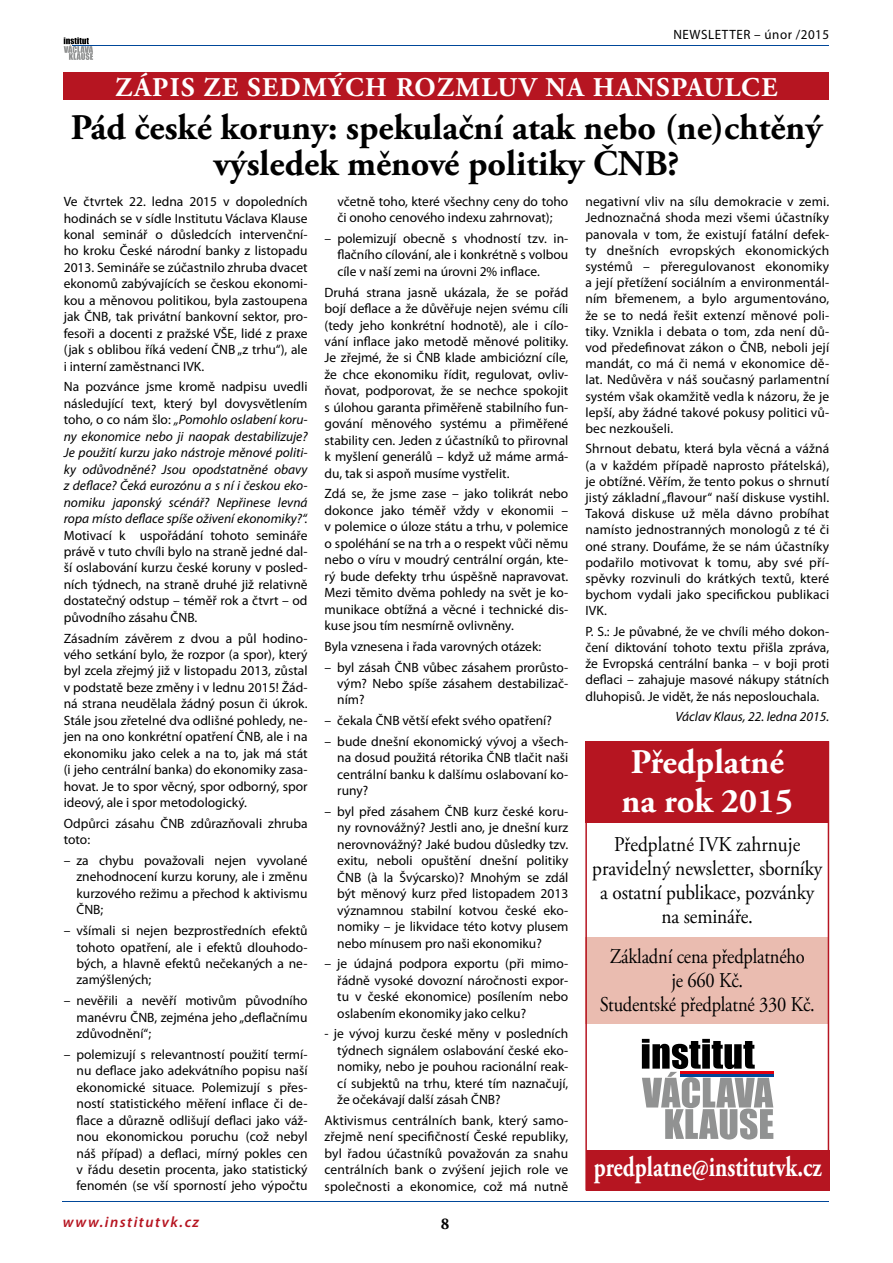
<style>
.page{position:relative;width:893px;height:1263px;background:#fff}
.page>*{position:absolute;margin:0;border:0;box-sizing:border-box;transform-origin:0 0}
.t1{font:700 36px/36px "Adobe Garamond Pro";color:#000;text-align:center}
.t2{font:700 34.5px/39px "Adobe Garamond Pro";color:#fff}
.t3{font:700 28.5px "Adobe Garamond Pro";color:#fff;scale:.78 1}
.t4{font:700 27px "Adobe Garamond Pro";letter-spacing:.055em;color:#fff}
.t5{font:21px/24px "Adobe Garamond Pro";letter-spacing:-.01em;color:#000;text-align:center;scale:.92 1}
.t6{font:21px/24px "Adobe Garamond Pro";letter-spacing:-.01em;color:#000;text-align:center;scale:.88 1}
.t7{font:700 16.5px "Adobe Garamond Pro";color:#000}
.t8{font:italic 600 15px "Myriad Pro";letter-spacing:.1em;color:#b61521}
.t9{font:13.5px/16.5px "Myriad Pro";color:#000;text-align:justify}
.t10{font:italic 13.5px/16.5px "Myriad Pro";color:#000;text-align:justify}
.t11{font:13.5px "Myriad Pro";letter-spacing:.04em;color:#000}
.s1{font-style:normal}
</style>
<div class="page">
<svg style="left:64px;top:37px;width:29px;height:23px"></svg>
<hr style="left:72px;top:45px;width:242px;height:1px;background:#004799">
<hr style="left:149px;top:45px;width:679px;height:1px;background:#004799">
<hr style="left:63px;top:1201px;width:765px;height:1px;background:#004799">
<div style="left:585px;top:938px;width:244px;height:86px;background:#eabcb0"></div>
<div style="left:586px;top:1150px;width:244px;height:41px;background:#b61521"></div>
<div style="left:585px;top:741px;width:244px;height:82px;background:#b61521"></div>
<svg style="left:642px;top:1039px;width:131px;height:100px"></svg>
<hr style="left:680px;top:1072px;width:93px;height:2px;background:#e3000f">
<hr style="left:680px;top:1074px;width:93px;height:2px;background:#004799">
<div style="left:64px;top:72px;width:765px;height:28px;background:#b61521"></div>
<p class="t11" style="left:673px;top:27px;width:157px">NEWSLETTER – únor /2015</p>
<h3 class="t4" style="left:116px;top:72px;width:663px">ZÁPIS ZE SEDMÝCH ROZMLUV NA HANSPAULCE</h3>
<h1 class="t1" style="left:71px;top:110px;width:753px">Pád české koruny: spekulační atak nebo (ne)chtěný výsledek měnové politiky ČNB?</h1>
<p class="t9" style="left:585px;top:194px;width:245px">negativní vliv na sílu demokracie v zemi.<br>Jednoznačná shoda mezi všemi účastníky panovala v tom, že existují fatální defek&shy;ty dnešních evropských ekonomických systémů – přeregulovanost ekonomiky a její přetížení sociálním a environmentál&shy;ním břemenem, a bylo argumentováno, že se to nedá řešit extenzí měnové poli&shy;tiky. Vznikla i debata o tom, zda není dů&shy;vod předefinovat zákon o ČNB, neboli její mandát, co má či nemá v ekonomice dě&shy;lat. Nedůvěra v náš současný parlamentní systém však okamžitě vedla k názoru, že je lepší, aby žádné takové pokusy politici vů&shy;bec nezkoušeli.</p>
<p class="t9" style="left:585px;top:441px;width:245px">Shrnout debatu, která byla věcná a vážná (a v každém případě naprosto přátelská), je obtížné. Věřím, že tento pokus o shrnutí jistý základní „flavour“ naší diskuse vystihl.<br>Taková diskuse už měla dávno probíhat namísto jednostranných monologů z té či oné strany. Doufáme, že se nám účastníky podařilo motivovat k tomu, aby své pří&shy;spěvky rozvinuli do krátkých textů, které bychom vydali jako specifickou publikaci IVK.</p>
<p class="t9" style="left:585px;top:623px;width:245px">P. S.: Je půvabné, že ve chvíli mého dokon&shy;čení diktování tohoto textu přišla zpráva, že Evropská centrální banka – v boji proti deflaci – zahajuje masové nákupy státních dluhopisů. Je vidět, že nás neposlouchala.</p>
<p class="t10" style="left:675px;top:709px;width:155px">Václav Klaus, 22. ledna 2015.</p>
<p class="t9" style="left:337px;top:193px;width:233px">včetně toho, které všechny ceny do toho či onoho cenového indexu zahrnovat);</p>
<p class="t9" style="left:337px;top:230px;width:233px;text-indent:-13px">– polemizují obecně s vhodností tzv. in&shy;flačního cílování, ale i konkrétně s volbou cíle v naší zemi na úrovni 2% inflace.</p>
<p class="t9" style="left:325px;top:284px;width:245px">Druhá strana jasně ukázala, že se pořád bojí deflace a že důvěřuje nejen svému cíli (tedy jeho konkrétní hodnotě), ale i cílo&shy;vání inflace jako metodě měnové politiky.<br>Je zřejmé, že si ČNB klade ambiciózní cíle, že chce ekonomiku řídit, regulovat, ovliv&shy;ňovat, podporovat, že se nechce spokojit s úlohou garanta přiměřeně stabilního fun&shy;gování měnového systému a přiměřené stability cen. Jeden z účastníků to přirovnal k myšlení generálů – když už máme armá&shy;du, tak si aspoň musíme vystřelit.</p>
<p class="t9" style="left:325px;top:486px;width:245px">Zdá se, že jsme zase – jako tolikrát nebo dokonce jako téměř vždy v ekonomii – v polemice o úloze státu a trhu, v polemice o spoléhání se na trh a o respekt vůči němu nebo o víru v moudrý centrální orgán, kte&shy;rý bude defekty trhu úspěšně napravovat.<br>Mezi těmito dvěma pohledy na svět je ko&shy;munikace obtížná a věcné i technické dis&shy;kuse jsou tím nesmírně ovlivněny.</p>
<p class="t9" style="left:325px;top:638px;width:218px">Byla vznesena i řada varovných otázek:</p>
<p class="t9" style="left:337px;top:659px;width:233px;text-indent:-13px">– byl zásah ČNB vůbec zásahem prorůsto&shy;vým? Nebo spíše zásahem destabilizač&shy;ním?</p>
<p class="t9" style="left:325px;top:713px;width:229px">– čekala ČNB větší efekt svého opatření?</p>
<p class="t9" style="left:337px;top:733px;width:233px;text-indent:-13px">– bude dnešní ekonomický vývoj a všech&shy;na dosud použitá rétorika ČNB tlačit naši centrální banku k dalšímu oslabovaní ko&shy;runy?</p>
<p class="t9" style="left:337px;top:803px;width:233px;text-indent:-13px">– byl před zásahem ČNB kurz české koru&shy;ny rovnovážný? Jestli ano, je dnešní kurz nerovnovážný? Jaké budou důsledky tzv. exitu, neboli opuštění dnešní politiky ČNB (à la Švýcarsko)? Mnohým se zdál být měnový kurz před listopadem 2013 významnou stabilní kotvou české eko&shy;nomiky – je likvidace této kotvy plusem nebo mínusem pro naši ekonomiku?</p>
<p class="t9" style="left:337px;top:956px;width:233px;text-indent:-13px">– je údajná podpora exportu (při mimo&shy;řádně vysoké dovozní náročnosti expor&shy;tu v české ekonomice) posílením nebo oslabením ekonomiky jako celku?</p>
<p class="t9" style="left:337px;top:1026px;width:233px;text-indent:-13px">- je vývoj kurzu české měny v posledních týdnech signálem oslabování české eko&shy;nomiky, nebo je pouhou racionální reak&shy;cí subjektů na trhu, které tím naznačují, že očekávají další zásah ČNB?</p>
<p class="t9" style="left:325px;top:1112px;width:245px">Aktivismus centrálních bank, který samo&shy;zřejmě není specifičností České republiky, byl řadou účastníků považován za snahu centrálních bank o zvýšení jejich role ve společnosti a ekonomice, což má nutně</p>
<p class="t9" style="left:64px;top:194px;width:245px">Ve čtvrtek 22. ledna 2015 v dopoledních hodinách se v sídle Institutu Václava Klause konal seminář o důsledcích intervenční&shy;ho kroku České národní banky z listopadu 2013. Semináře se zúčastnilo zhruba dvacet ekonomů zabývajících se českou ekonomi&shy;kou a měnovou politikou, byla zastoupena jak ČNB, tak privátní bankovní sektor, pro&shy;fesoři a docenti z pražské VŠE, lidé z praxe (jak s oblibou říká vedení ČNB „z trhu“), ale i interní zaměstnanci IVK.</p>
<p class="t10" style="left:64px;top:379px;width:245px"><span class="s1">Na pozvánce jsme kromě nadpisu uvedli následující text, který byl dovysvětlením toho, o co nám šlo:</span> „Pomohlo oslabení koru&shy;ny ekonomice nebo ji naopak destabilizuje?<br>Je použití kurzu jako nástroje měnové politi&shy;ky odůvodněné? Jsou opodstatněné obavy z deflace? Čeká eurozónu a s ní i českou eko&shy;nomiku japonský scénář? Nepřinese levná ropa místo deflace spíše oživení ekonomiky?“.</p>
<p class="t9" style="left:64px;top:527px;width:245px">Motivací k uspořádání tohoto semináře právě v tuto chvíli bylo na straně jedné dal&shy;ší oslabování kurzu české koruny v posled&shy;ních týdnech, na straně druhé již relativně dostatečný odstup – téměř rok a čtvrt – od původního zásahu ČNB.</p>
<p class="t9" style="left:64px;top:630px;width:245px">Zásadním závěrem z dvou a půl hodino&shy;vého setkání bylo, že rozpor (a spor), který byl zcela zřejmý již v listopadu 2013, zůstal v podstatě beze změny i v lednu 2015! Žád&shy;ná strana neudělala žádný posun či úkrok.<br>Stále jsou zřetelné dva odlišné pohledy, ne&shy;jen na ono konkrétní opatření ČNB, ale i na ekonomiku jako celek a na to, jak má stát (i jeho centrální banka) do ekonomiky zasa&shy;hovat. Je to spor věcný, spor odborný, spor ideový, ale i spor metodologický.</p>
<p class="t9" style="left:64px;top:815px;width:245px">Odpůrci zásahu ČNB zdůrazňovali zhruba toto:</p>
<p class="t9" style="left:77px;top:852px;width:233px;text-indent:-13px">– za chybu považovali nejen vyvolané znehodnocení kurzu koruny, ale i změnu kurzového režimu a přechod k aktivismu ČNB;</p>
<p class="t9" style="left:77px;top:922px;width:233px;text-indent:-13px">– všímali si nejen bezprostředních efektů tohoto opatření, ale i efektů dlouhodo&shy;bých, a hlavně efektů nečekaných a ne&shy;zamýšlených;</p>
<p class="t9" style="left:77px;top:993px;width:233px;text-indent:-13px">– nevěřili a nevěří motivům původního manévru ČNB, zejména jeho „deflačnímu zdůvodnění“;</p>
<p class="t9" style="left:77px;top:1046px;width:233px;text-indent:-13px">– polemizují s relevantností použití termí&shy;nu deflace jako adekvátního popisu naší ekonomické situace. Polemizují s přes&shy;ností statistického měření inflace či de&shy;flace a důrazně odlišují deflaci jako váž&shy;nou ekonomickou poruchu (což nebyl náš případ) a deflaci, mírný pokles cen v řádu desetin procenta, jako statistický fenomén (se vší sporností jeho výpočtu</p>
<h2 class="t2" style="left:622px;top:743px;width:173px">Předplatné na rok 2015</h2>
<h3 class="t5" style="left:592px;top:833px;width:252px">Předplatné IVK zahrnuje pravidelný newsletter, sborníky a ostatní publikace, pozvánky na semináře.</h3>
<h3 class="t6" style="left:600px;top:945px;width:246px">Základní cena předplatného<br>je 660 Kč.<br>Studentské předplatné 330 Kč.</h3>
<h3 class="t3" style="left:594px;top:1151px;width:294px">predplatne@institutvk.cz</h3>
<p class="t8" style="left:63px;top:1213px;width:138px">www.institutvk.cz</p>
<p class="t7" style="left:441px;top:1214px;width:10px">8</p>
</div>
